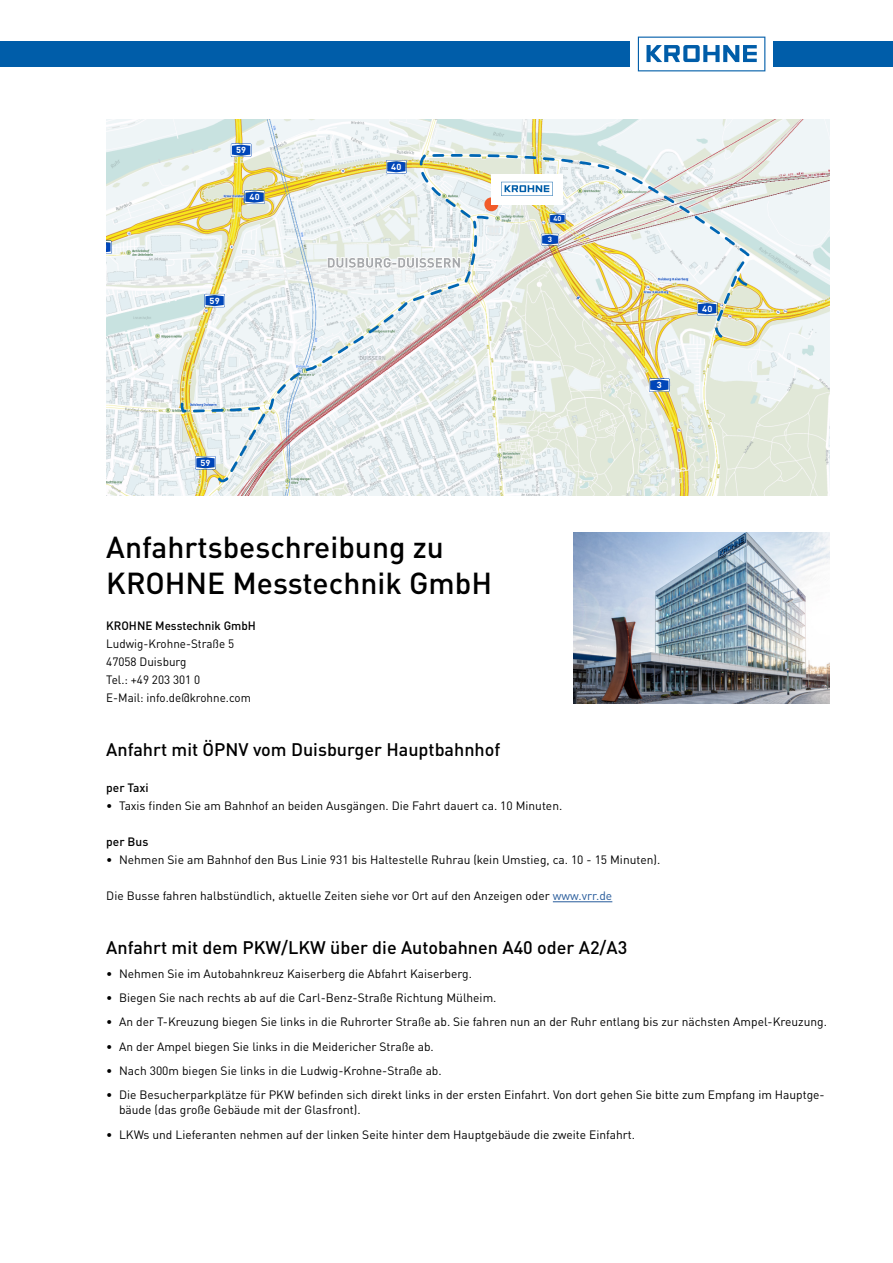
<style>
.page{position:relative;width:893px;height:1263px;background:#fff}
.page>*{position:absolute;margin:0;border:0;box-sizing:border-box;transform-origin:0 0}
.t1{font:500 30px/36px "DIN Pro";color:#000}
.t2{font:500 18px "DIN Pro";color:#000}
.t3{font:12px/18px "DIN Pro";color:#000}
.t4{font:500 12px "DIN Pro";color:#000}
.t5{font:700 8.7px "DIN Pro";letter-spacing:.025em;color:#fff;scale:1.05 1}
.t6{font:700 7.5px "DIN Pro";color:#fff;scale:1.05 1}
.t7{font:700 6.9px "DIN Pro";color:#fff;scale:1.05 1}
.s1{color:#275b9b}
</style>
<div class="page">
<img style="left:106px;top:119px;width:723px;height:377px">
<svg style="left:410px;top:153px;width:341px;height:134px"></svg>
<svg style="left:217px;top:219px;width:263px;height:265px"></svg>
<svg style="left:179px;top:401px;width:91px;height:21px"></svg>
<div style="left:491px;top:174px;width:71px;height:30px;background:#fff"></div>
<svg style="left:490px;top:182px;width:63px;height:22px"></svg>
<svg style="left:327px;top:257px;width:134px;height:12px"></svg>
<svg style="left:204px;top:294px;width:21px;height:13px"></svg>
<svg style="left:195px;top:456px;width:21px;height:13px"></svg>
<svg style="left:231px;top:143px;width:20px;height:14px"></svg>
<svg style="left:386px;top:160px;width:21px;height:13px"></svg>
<svg style="left:244px;top:190px;width:21px;height:14px"></svg>
<svg style="left:697px;top:273px;width:43px;height:66px"></svg>
<svg style="left:549px;top:213px;width:17px;height:11px"></svg>
<svg style="left:541px;top:234px;width:18px;height:11px"></svg>
<svg style="left:649px;top:378px;width:21px;height:14px"></svg>
<svg style="left:106px;top:240px;width:6px;height:14px"></svg>
<div style="left:774px;top:41px;width:119px;height:26px;background:#005da9"></div>
<div style="left:0;top:41px;width:629px;height:26px;background:#005da9"></div>
<hr style="left:553px;top:901px;width:59px;height:1px;background:#275b9b">
<img style="left:573px;top:532px;width:256px;height:171px">
<svg style="left:638px;top:37px;width:127px;height:34px"></svg>
<p class="t5" style="left:236px;top:143px;width:11px">59</p>
<p class="t5" style="left:249px;top:190px;width:11px">40</p>
<p class="t5" style="left:210px;top:293px;width:11px">59</p>
<p class="t5" style="left:200px;top:455px;width:11px">59</p>
<p class="t5" style="left:391px;top:159px;width:11px">40</p>
<p class="t7" style="left:553px;top:213px;width:9px">40</p>
<p class="t6" style="left:548px;top:233px;width:6px">3</p>
<p class="t5" style="left:657px;top:378px;width:6px">3</p>
<p class="t5" style="left:702px;top:301px;width:11px">40</p>
<h1 class="t1" style="left:106px;top:526px;width:387px">Anfahrtsbeschreibung zu<br>KROHNE Messtechnik GmbH</h1>
<p class="t4" style="left:106px;top:616px;width:151px">KROHNE Messtechnik GmbH</p>
<p class="t3" style="left:106px;top:633px;width:146px">Ludwig-Krohne-Straße 5<br>47058 Duisburg<br>Tel.: +49 203 301 0<br>E-Mail: info.de@krohne.com</p>
<h2 class="t2" style="left:106px;top:735px;width:396px">Anfahrt mit ÖPNV vom Duisburger Hauptbahnhof</h2>
<p class="t4" style="left:106px;top:778px;width:44px">per Taxi</p>
<p class="t3" style="left:106px;top:795px;width:457px">• Taxis finden Sie am Bahnhof an beiden Ausgängen. Die Fahrt dauert ca. 10 Minuten.</p>
<p class="t4" style="left:106px;top:832px;width:44px">per Bus</p>
<p class="t3" style="left:106px;top:849px;width:555px">• Nehmen Sie am Bahnhof den Bus Linie 931 bis Haltestelle Ruhrau (kein Umstieg, ca. 10 - 15 Minuten).</p>
<p class="t3" style="left:106px;top:885px;width:507px">Die Busse fahren halbstündlich, aktuelle Zeiten siehe vor Ort auf den Anzeigen oder <span class="s1">www.vrr.de</span></p>
<h2 class="t2" style="left:106px;top:933px;width:522px">Anfahrt mit dem PKW/LKW über die Autobahnen A40 oder A2/A3</h2>
<p class="t3" style="left:106px;top:964px;width:367px">• Nehmen Sie im Autobahnkreuz Kaiserberg die Abfahrt Kaiserberg.</p>
<p class="t3" style="left:106px;top:988px;width:392px">• Biegen Sie nach rechts ab auf die Carl-Benz-Straße Richtung Mülheim.</p>
<p class="t3" style="left:106px;top:1012px;width:722px">• An der T-Kreuzung biegen Sie links in die Ruhrorter Straße ab. Sie fahren nun an der Ruhr entlang bis zur nächsten Ampel-Kreuzung.</p>
<p class="t3" style="left:106px;top:1036px;width:329px">• An der Ampel biegen Sie links in die Meidericher Straße ab.</p>
<p class="t3" style="left:106px;top:1060px;width:337px">• Nach 300m biegen Sie links in die Ludwig-Krohne-Straße ab.</p>
<p class="t3" style="left:119px;top:1085px;width:707px;line-height:15.6px;text-indent:-13px">• Die Besucherparkplätze für PKW befinden sich direkt links in der ersten Einfahrt. Von dort gehen Sie bitte zum Empfang im Hauptge&shy;bäude (das große Gebäude mit der Glasfront).</p>
<p class="t3" style="left:106px;top:1124px;width:530px">• LKWs und Lieferanten nehmen auf der linken Seite hinter dem Hauptgebäude die zweite Einfahrt.</p>
</div>
